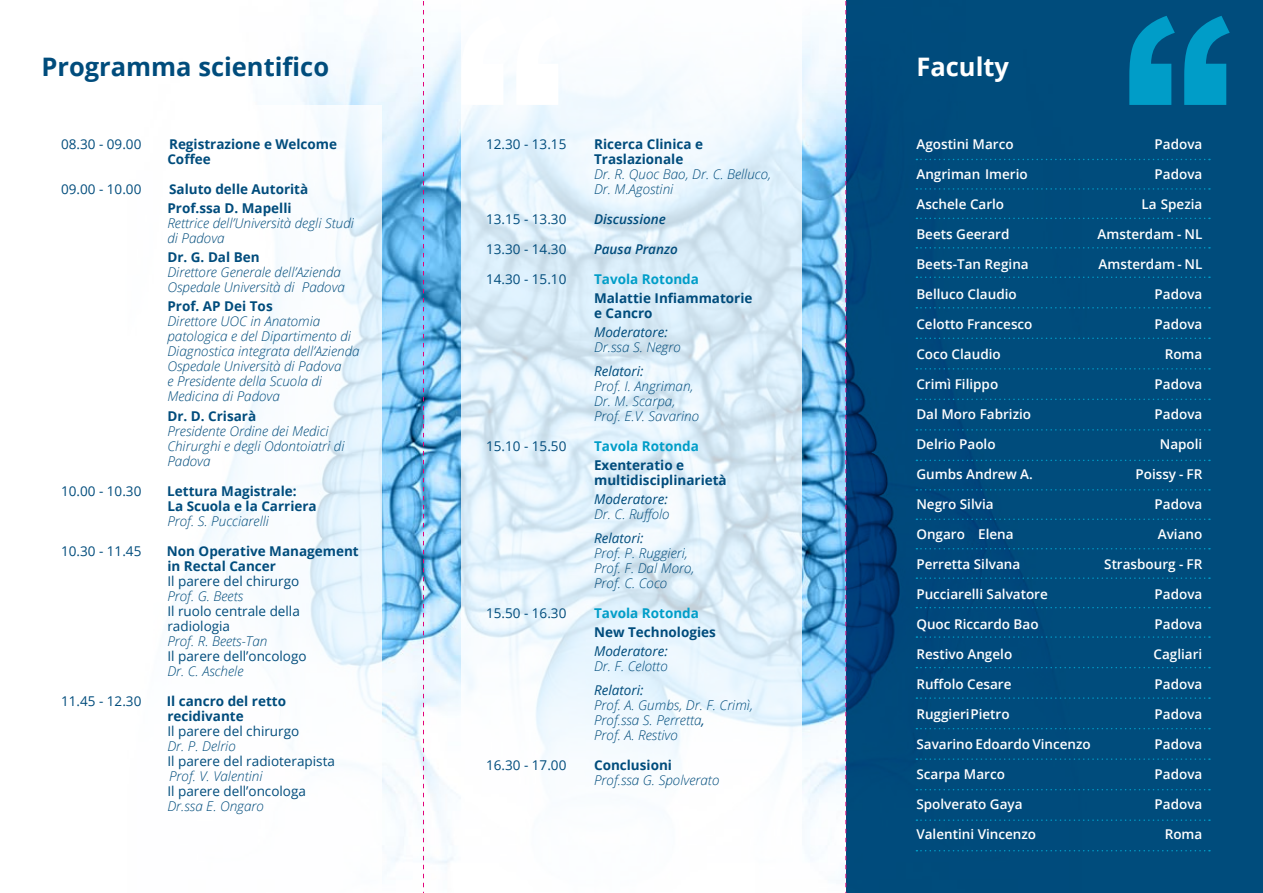
<style>
.page{position:relative;width:1263px;height:893px;background:#fff}
.page>*{position:absolute;margin:0;border:0;box-sizing:border-box;transform-origin:0 0}
.t1{font:700 25.5px "Open Sans";color:#004c7c}
.t2{font:700 25.5px "Open Sans";color:#fff}
.t3{font:italic 300 13.5px/15px "Open Sans";color:#004c7c}
.t4{font:600 13.5px "Open Sans";color:#fff}
.t5{font:700 13.5px/15px "Open Sans";color:#004c7c}
.t6{font:13.5px/15px "Open Sans";color:#004c7c}
.t7{font:italic 13.5px "Open Sans";color:#004c7c}
.t8{font:700 13.5px "Open Sans";color:#009dc8}
.t9{font:italic 600 13.5px "Open Sans";color:#004c7c}
.s1{font-weight:400}
</style>
<div class="page">
<img style="left:297px;top:21px;width:548px;height:860px">
<div style="left:41px;top:105px;width:341px;height:788px;background:#fff"></div>
<svg style="left:461px;top:21px;width:340px;height:860px"></svg>
<div style="left:846px;top:0;width:417px;height:893px;background:#004c7c"></div>
<svg style="left:1129px;top:16px;width:101px;height:89px"></svg>
<svg style="left:423px;top:1px;width:1px;height:892px"></svg>
<svg style="left:845px;top:1px;width:1px;height:892px"></svg>
<svg style="left:461px;top:21px;width:101px;height:84px"></svg>
<svg style="left:916px;top:159px;width:294px;height:1px"></svg>
<svg style="left:916px;top:188px;width:294px;height:2px"></svg>
<svg style="left:916px;top:218px;width:294px;height:1px"></svg>
<svg style="left:916px;top:247px;width:294px;height:2px"></svg>
<svg style="left:916px;top:277px;width:294px;height:1px"></svg>
<svg style="left:916px;top:307px;width:294px;height:2px"></svg>
<svg style="left:916px;top:338px;width:294px;height:1px"></svg>
<svg style="left:916px;top:368px;width:294px;height:2px"></svg>
<svg style="left:916px;top:399px;width:294px;height:1px"></svg>
<svg style="left:916px;top:429px;width:294px;height:2px"></svg>
<svg style="left:916px;top:460px;width:294px;height:1px"></svg>
<svg style="left:916px;top:489px;width:294px;height:2px"></svg>
<svg style="left:916px;top:518px;width:294px;height:2px"></svg>
<svg style="left:916px;top:548px;width:294px;height:1px"></svg>
<svg style="left:916px;top:577px;width:294px;height:2px"></svg>
<svg style="left:916px;top:607px;width:294px;height:1px"></svg>
<svg style="left:916px;top:636px;width:294px;height:2px"></svg>
<svg style="left:916px;top:667px;width:294px;height:1px"></svg>
<svg style="left:916px;top:697px;width:294px;height:2px"></svg>
<svg style="left:916px;top:728px;width:294px;height:1px"></svg>
<svg style="left:916px;top:758px;width:294px;height:2px"></svg>
<svg style="left:916px;top:789px;width:294px;height:1px"></svg>
<svg style="left:916px;top:819px;width:294px;height:2px"></svg>
<svg style="left:916px;top:850px;width:294px;height:1px"></svg>
<h1 class="t1" style="left:41px;top:49px;width:289px">Programma scientifico</h1>
<h1 class="t2" style="left:916px;top:49px;width:94px">Faculty</h1>
<p class="t6" style="left:61px;top:136px;width:82px">08.30 - 09.00</p>
<p class="t5" style="left:167px;top:136px;width:171px">Registrazione e Welcome<br>Coffee</p>
<p class="t6" style="left:61px;top:181px;width:82px">09.00 - 10.00</p>
<p class="t5" style="left:167px;top:179px;width:142px;line-height:19.2px">Saluto delle Autorità<br>Prof.ssa D. Mapelli</p>
<p class="t3" style="left:167px;top:215px;width:188px">Rettrice dell’Università degli Studi di Padova</p>
<p class="t5" style="left:167px;top:249px;width:94px">Dr. G. Dal Ben</p>
<p class="t3" style="left:167px;top:264px;width:179px">Direttore Generale dell’Azienda<br>Ospedale Università di Padova</p>
<p class="t5" style="left:167px;top:299px;width:107px">Prof. AP Dei Tos</p>
<p class="t3" style="left:167px;top:314px;width:194px">Direttore UOC in Anatomia patologica e del Dipartimento di<br>Diagnostica integrata dell’Azienda<br>Ospedale Università di Padova<br>e Presidente della Scuola di<br>Medicina di Padova</p>
<p class="t5" style="left:167px;top:408px;width:90px">Dr. D. Crisarà</p>
<p class="t3" style="left:167px;top:423px;width:179px">Presidente Ordine dei Medici<br>Chirurghi e degli Odontoiatri di<br>Padova</p>
<p class="t6" style="left:61px;top:483px;width:82px">10.00 - 10.30</p>
<p class="t5" style="left:167px;top:483px;width:151px">Lettura Magistrale:<br>La Scuola e la Carriera</p>
<p class="t3" style="left:167px;top:513px;width:103px">Prof. S. Pucciarelli</p>
<p class="t6" style="left:61px;top:543px;width:82px">10.30 - 11.45</p>
<p class="t5" style="left:167px;top:543px;width:193px">Non Operative Management in Rectal Cancer</p>
<p class="t6" style="left:167px;top:573px;width:133px">Il parere del chirurgo</p>
<p class="t3" style="left:167px;top:588px;width:77px">Prof. G. Beets</p>
<p class="t6" style="left:167px;top:603px;width:134px">Il ruolo centrale della radiologia</p>
<p class="t3" style="left:167px;top:633px;width:101px">Prof. R. Beets-Tan</p>
<p class="t6" style="left:167px;top:648px;width:141px">Il parere dell’oncologo</p>
<p class="t3" style="left:167px;top:663px;width:78px">Dr. C. Aschele</p>
<p class="t6" style="left:61px;top:693px;width:82px">11.45 - 12.30</p>
<p class="t5" style="left:167px;top:693px;width:121px">Il cancro del retto recidivante</p>
<p class="t6" style="left:167px;top:723px;width:133px">Il parere del chirurgo</p>
<p class="t3" style="left:167px;top:738px;width:70px">Dr. P. Delrio</p>
<p class="t6" style="left:167px;top:753px;width:169px">Il parere del radioterapista</p>
<p class="t3" style="left:169px;top:768px;width:95px">Prof. V. Valentini</p>
<p class="t6" style="left:167px;top:783px;width:140px">Il parere dell’oncologa</p>
<p class="t3" style="left:167px;top:798px;width:98px">Dr.ssa E. Ongaro</p>
<p class="t6" style="left:486px;top:136px;width:82px">12.30 - 13.15</p>
<p class="t5" style="left:594px;top:136px;width:111px">Ricerca Clinica e<br>Traslazionale</p>
<p class="t3" style="left:594px;top:166px;width:179px">Dr. R. Quoc Bao, Dr. C. Belluco,<br>Dr. M.Agostini</p>
<p class="t6" style="left:486px;top:211px;width:82px">13.15 - 13.30</p>
<p class="t9" style="left:594px;top:209px;width:73px">Discussione</p>
<p class="t6" style="left:486px;top:241px;width:82px">13.30 - 14.30</p>
<p class="t9" style="left:594px;top:239px;width:85px">Pausa Pranzo</p>
<p class="t6" style="left:486px;top:271px;width:82px">14.30 - 15.10</p>
<p class="t8" style="left:594px;top:269px;width:106px">Tavola Rotonda</p>
<p class="t5" style="left:594px;top:290px;width:160px">Malattie Infiammatorie e Cancro</p>
<p class="t7" style="left:594px;top:323px;width:75px">Moderatore:</p>
<p class="t3" style="left:594px;top:339px;width:88px">Dr.ssa S. Negro</p>
<p class="t7" style="left:594px;top:361px;width:51px">Relatori:</p>
<p class="t3" style="left:594px;top:378px;width:107px">Prof. I. Angriman,<br>Dr. M. Scarpa,<br>Prof. E.V. Savarino</p>
<p class="t6" style="left:486px;top:438px;width:82px">15.10 - 15.50</p>
<p class="t8" style="left:594px;top:436px;width:106px">Tavola Rotonda</p>
<p class="t5" style="left:594px;top:457px;width:134px">Exenteratio e multidisciplinarietà</p>
<p class="t7" style="left:594px;top:490px;width:75px">Moderatore:</p>
<p class="t3" style="left:594px;top:506px;width:77px">Dr. C. Ruffolo</p>
<p class="t7" style="left:594px;top:528px;width:51px">Relatori:</p>
<p class="t3" style="left:594px;top:545px;width:102px">Prof. P. Ruggieri,<br>Prof. F. Dal Moro,<br>Prof. C. Coco</p>
<p class="t6" style="left:486px;top:605px;width:82px">15.50 - 16.30</p>
<p class="t8" style="left:594px;top:603px;width:106px">Tavola Rotonda</p>
<p class="t5" style="left:594px;top:624px;width:123px">New Technologies</p>
<p class="t7" style="left:594px;top:642px;width:75px">Moderatore:</p>
<p class="t3" style="left:594px;top:658px;width:75px">Dr. F. Celotto</p>
<p class="t7" style="left:594px;top:680px;width:51px">Relatori:</p>
<p class="t3" style="left:594px;top:697px;width:160px">Prof. A. Gumbs, Dr. F. Crimì,<br>Prof.ssa S. Perretta<span class="s1">,<br></span>Prof. A. Restivo</p>
<p class="t6" style="left:486px;top:757px;width:82px">16.30 - 17.00</p>
<p class="t5" style="left:594px;top:757px;width:79px">Conclusioni</p>
<p class="t3" style="left:594px;top:772px;width:127px">Prof.ssa G. Spolverato</p>
<p class="t4" style="left:916px;top:135px;width:99px">Agostini Marco</p>
<p class="t4" style="left:1154px;top:135px;width:49px">Padova</p>
<p class="t4" style="left:916px;top:165px;width:113px">Angriman Imerio</p>
<p class="t4" style="left:1154px;top:165px;width:49px">Padova</p>
<p class="t4" style="left:916px;top:195px;width:89px">Aschele Carlo</p>
<p class="t4" style="left:1141px;top:195px;width:62px">La Spezia</p>
<p class="t4" style="left:916px;top:225px;width:95px">Beets Geerard</p>
<p class="t4" style="left:1098px;top:225px;width:106px">Amsterdam - NL</p>
<p class="t4" style="left:916px;top:255px;width:114px">Beets-Tan Regina</p>
<p class="t4" style="left:1098px;top:255px;width:105px">Amsterdam - NL</p>
<p class="t4" style="left:916px;top:285px;width:102px">Belluco Claudio</p>
<p class="t4" style="left:1154px;top:285px;width:49px">Padova</p>
<p class="t4" style="left:916px;top:315px;width:118px">Celotto Francesco</p>
<p class="t4" style="left:1154px;top:315px;width:49px">Padova</p>
<p class="t4" style="left:916px;top:345px;width:86px">Coco Claudio</p>
<p class="t4" style="left:1165px;top:345px;width:39px">Roma</p>
<p class="t4" style="left:916px;top:375px;width:83px">Crimì Filippo</p>
<p class="t4" style="left:1154px;top:375px;width:49px">Padova</p>
<p class="t4" style="left:916px;top:405px;width:116px">Dal Moro Fabrizio</p>
<p class="t4" style="left:1154px;top:405px;width:49px">Padova</p>
<p class="t4" style="left:916px;top:435px;width:81px">Delrio Paolo</p>
<p class="t4" style="left:1160px;top:435px;width:44px">Napoli</p>
<p class="t4" style="left:916px;top:465px;width:118px">Gumbs Andrew A.</p>
<p class="t4" style="left:1135px;top:465px;width:68px">Poissy - FR</p>
<p class="t4" style="left:916px;top:494px;width:79px">Negro Silvia</p>
<p class="t4" style="left:1154px;top:494px;width:49px">Padova</p>
<p class="t4" style="left:916px;top:524px;width:99px">Ongaro Elena</p>
<p class="t4" style="left:1158px;top:524px;width:46px">Aviano</p>
<p class="t4" style="left:916px;top:554px;width:105px">Perretta Silvana</p>
<p class="t4" style="left:1104px;top:554px;width:100px">Strasbourg - FR</p>
<p class="t4" style="left:916px;top:584px;width:133px">Pucciarelli Salvatore</p>
<p class="t4" style="left:1154px;top:584px;width:49px">Padova</p>
<p class="t4" style="left:916px;top:614px;width:124px">Quoc Riccardo Bao</p>
<p class="t4" style="left:1154px;top:614px;width:49px">Padova</p>
<p class="t4" style="left:916px;top:644px;width:97px">Restivo Angelo</p>
<p class="t4" style="left:1153px;top:644px;width:50px">Cagliari</p>
<p class="t4" style="left:916px;top:674px;width:97px">Ruffolo Cesare</p>
<p class="t4" style="left:1154px;top:674px;width:49px">Padova</p>
<p class="t4" style="left:916px;top:704px;width:95px">RuggieriPietro</p>
<p class="t4" style="left:1154px;top:704px;width:49px">Padova</p>
<p class="t4" style="left:916px;top:734px;width:176px">Savarino Edoardo Vincenzo</p>
<p class="t4" style="left:1154px;top:734px;width:49px">Padova</p>
<p class="t4" style="left:916px;top:764px;width:90px">Scarpa Marco</p>
<p class="t4" style="left:1154px;top:764px;width:49px">Padova</p>
<p class="t4" style="left:916px;top:794px;width:108px">Spolverato Gaya</p>
<p class="t4" style="left:1154px;top:794px;width:49px">Padova</p>
<p class="t4" style="left:916px;top:824px;width:121px">Valentini Vincenzo</p>
<p class="t4" style="left:1165px;top:824px;width:39px">Roma</p>
</div>
